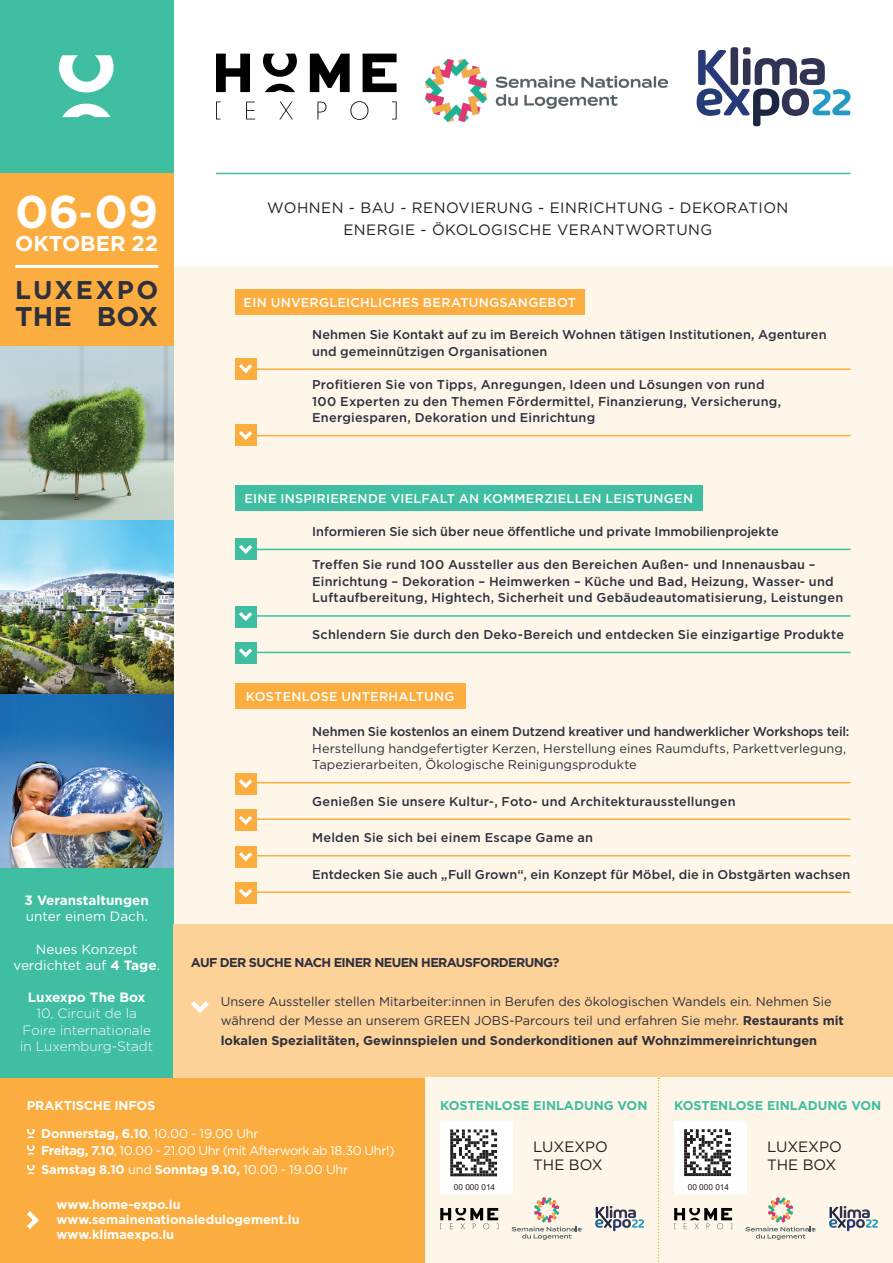
<style>
.page{position:relative;width:893px;height:1263px;background:#fff}
.page>*{position:absolute;margin:0;border:0;box-sizing:border-box;transform-origin:0 0}
.t1{font:700 45.9px "Gotham";color:#fff}
.t2{font:700 27.15px "Gotham";letter-spacing:.01em;color:#2e303e}
.t3{font:700 25.65px "Gotham";letter-spacing:.095em;color:#2e303e}
.t4{font:700 21.45px "Gotham";color:#fff}
.t5{font:15px "Gotham";letter-spacing:.03em;color:#231f20}
.t6{font:15px "Gotham";color:#231f20}
.t7{font:300 13.5px "Gotham";color:#fff}
.t8{font:13.5px "Gotham";color:#fff}
.t9{font:700 13.5px "Gotham";color:#fff}
.t10{font:500 12.75px/16.5px "Gotham";letter-spacing:.01em;color:#2e303e}
.t11{font:12.75px/16.5px "Gotham";color:#2e303e}
.t12{font:700 12.75px "Gotham";letter-spacing:-.005em;color:#fff}
.t13{font:500 12.75px "Gotham";letter-spacing:.02em;color:#fff}
.t14{font:12.75px "Gotham";letter-spacing:-.03em;color:#fff}
.t15{font:700 12.75px "Gotham";color:#3fbea2}
.t16{font:700 12.75px "Gotham";letter-spacing:-.05em;color:#2e303e}
.t17{font:8.25px "Arial";color:#231f20}
.s1{font-size:32.1px}
.s2{font-weight:700}
.s3{font-weight:500}
.s4{font-weight:400}
</style>
<div class="page">
<div style="left:0;top:1077px;width:425px;height:186px;background:#fbad3f"></div>
<div style="left:173px;top:266px;width:720px;height:811px;background:#fef6e8"></div>
<div style="left:0;top:0;width:173px;height:173px;background:#3fbea2"></div>
<div style="left:0;top:867px;width:173px;height:210px;background:#3fbea2"></div>
<div style="left:0;top:173px;width:173px;height:174px;background:#fbad3f"></div>
<svg style="left:59px;top:55px;width:55px;height:37px"></svg>
<svg style="left:62px;top:104px;width:48px;height:13px"></svg>
<hr style="left:15px;top:265px;width:143px;height:3px;background:#fff">
<img style="left:0;top:347px;width:173px;height:520px">
<hr style="left:236px;top:368px;width:614px;height:2px;background:#fbad3f">
<hr style="left:236px;top:435px;width:614px;height:1px;background:#fbad3f">
<hr style="left:236px;top:549px;width:614px;height:1px;background:#3fbea2">
<hr style="left:236px;top:615px;width:614px;height:2px;background:#3fbea2">
<hr style="left:236px;top:652px;width:614px;height:1px;background:#3fbea2">
<hr style="left:236px;top:782px;width:614px;height:1px;background:#fbad3f">
<hr style="left:236px;top:818px;width:614px;height:2px;background:#fbad3f">
<hr style="left:236px;top:855px;width:614px;height:1px;background:#fbad3f">
<hr style="left:236px;top:891px;width:614px;height:2px;background:#fbad3f">
<div style="left:235px;top:358px;width:21px;height:21px;background:#fbad3f"></div>
<svg style="left:239px;top:364px;width:13px;height:9px"></svg>
<div style="left:235px;top:773px;width:21px;height:21px;background:#fbad3f"></div>
<svg style="left:239px;top:779px;width:13px;height:9px"></svg>
<div style="left:235px;top:539px;width:21px;height:21px;background:#3fbea2"></div>
<svg style="left:239px;top:545px;width:13px;height:9px"></svg>
<div style="left:235px;top:425px;width:21px;height:21px;background:#fbad3f"></div>
<svg style="left:239px;top:431px;width:13px;height:9px"></svg>
<div style="left:235px;top:846px;width:21px;height:21px;background:#fbad3f"></div>
<svg style="left:239px;top:852px;width:13px;height:9px"></svg>
<div style="left:235px;top:810px;width:21px;height:21px;background:#fbad3f"></div>
<svg style="left:239px;top:816px;width:13px;height:9px"></svg>
<div style="left:235px;top:882px;width:21px;height:22px;background:#fbad3f"></div>
<svg style="left:239px;top:889px;width:13px;height:9px"></svg>
<div style="left:235px;top:606px;width:21px;height:21px;background:#3fbea2"></div>
<svg style="left:239px;top:612px;width:13px;height:9px"></svg>
<div style="left:235px;top:642px;width:21px;height:21px;background:#3fbea2"></div>
<svg style="left:239px;top:648px;width:13px;height:9px"></svg>
<div style="left:235px;top:289px;width:350px;height:26px;background:#fbad3f"></div>
<div style="left:235px;top:683px;width:231px;height:25px;background:#fbad3f"></div>
<div style="left:235px;top:485px;width:468px;height:26px;background:#3fbea2"></div>
<hr style="left:216px;top:173px;width:634px;height:1px;background:#3fbea2">
<svg style="left:216px;top:54px;width:34px;height:38px"></svg>
<svg style="left:310px;top:54px;width:40px;height:38px"></svg>
<svg style="left:363px;top:54px;width:34px;height:38px"></svg>
<svg style="left:263px;top:54px;width:34px;height:23px"></svg>
<svg style="left:265px;top:84px;width:30px;height:8px"></svg>
<svg style="left:216px;top:102px;width:5px;height:17px"></svg>
<svg style="left:392px;top:102px;width:5px;height:17px"></svg>
<svg style="left:246px;top:102px;width:9px;height:17px"></svg>
<svg style="left:279px;top:102px;width:14px;height:17px"></svg>
<svg style="left:317px;top:102px;width:9px;height:17px"></svg>
<svg style="left:350px;top:101px;width:18px;height:19px"></svg>
<img style="left:425px;top:58px;width:243px;height:63px">
<svg style="left:696px;top:47px;width:155px;height:79px"></svg>
<svg style="left:27px;top:1211px;width:12px;height:18px"></svg>
<svg style="left:27px;top:1129px;width:8px;height:9px"></svg>
<svg style="left:27px;top:1146px;width:8px;height:8px"></svg>
<svg style="left:27px;top:1165px;width:8px;height:9px"></svg>
<div style="left:173px;top:924px;width:720px;height:153px;background:#fdd299"></div>
<div style="left:425px;top:1077px;width:234px;height:186px;background:#fef6e8"></div>
<div style="left:659px;top:1077px;width:234px;height:186px;background:#fef6e8"></div>
<div style="left:440px;top:1122px;width:73px;height:72px;background:#fff"></div>
<div style="left:674px;top:1122px;width:72px;height:72px;background:#fff"></div>
<svg style="left:440px;top:1208px;width:58px;height:21px"></svg>
<svg style="left:512px;top:1197px;width:70px;height:43px"></svg>
<svg style="left:595px;top:1206px;width:50px;height:25px"></svg>
<svg style="left:674px;top:1208px;width:58px;height:21px"></svg>
<svg style="left:745px;top:1197px;width:71px;height:43px"></svg>
<svg style="left:829px;top:1206px;width:49px;height:25px"></svg>
<svg style="left:658px;top:1077px;width:1px;height:185px"></svg>
<svg style="left:191px;top:1001px;width:18px;height:12px"></svg>
<svg style="left:450px;top:1129px;width:47px;height:47px"></svg>
<svg style="left:684px;top:1129px;width:47px;height:47px"></svg>
<p class="t1" style="left:15px;top:182px;width:145px">06<span class="s1">-</span>09</p>
<p class="t4" style="left:15px;top:230px;width:145px">OKTOBER 22</p>
<p class="t3" style="left:15px;top:273px;width:145px">LUXEXPO</p>
<p class="t2" style="left:15px;top:299px;width:145px">THE BOX</p>
<p class="t9" style="left:25px;top:891px;width:126px">3 Veranstaltungen</p>
<p class="t8" style="left:26px;top:908px;width:123px">unter einem Dach.</p>
<p class="t8" style="left:36px;top:940px;width:103px">Neues Konzept</p>
<p class="t8" style="left:13px;top:956px;width:148px">verdichtet auf <span class="s2">4 Tage</span>.</p>
<p class="t9" style="left:28px;top:988px;width:119px">Luxexpo The Box</p>
<p class="t7" style="left:37px;top:1005px;width:102px">10, Circuit de la</p>
<p class="t7" style="left:23px;top:1021px;width:130px">Foire internationale</p>
<p class="t7" style="left:20px;top:1037px;width:134px">in Luxemburg-Stadt</p>
<p class="t5" style="left:267px;top:198px;width:523px">WOHNEN - BAU - RENOVIERUNG - EINRICHTUNG - DEKORATION</p>
<p class="t5" style="left:343px;top:220px;width:370px">ENERGIE - ÖKOLOGISCHE VERANTWORTUNG</p>
<p class="t13" style="left:244px;top:294px;width:334px">EIN UNVERGLEICHLICHES BERATUNGSANGEBOT</p>
<p class="t10" style="left:312px;top:326px;width:516px">Nehmen Sie Kontakt auf zu im Bereich Wohnen tätigen Institutionen, Agenturen und gemeinnützigen Organisationen</p>
<p class="t10" style="left:312px;top:376px;width:470px">Profitieren Sie von Tipps, Anregungen, Ideen und Lösungen von rund<br>100 Experten zu den Themen Fördermittel, Finanzierung, Versicherung,<br>Energiesparen, Dekoration und Einrichtung</p>
<p class="t13" style="left:244px;top:490px;width:450px">EINE INSPIRIERENDE VIELFALT AN KOMMERZIELLEN LEISTUNGEN</p>
<p class="t10" style="left:312px;top:523px;width:468px">Informieren Sie sich über neue öffentliche und private Immobilienprojekte</p>
<p class="t10" style="left:312px;top:556px;width:532px">Treffen Sie rund 100 Aussteller aus den Bereichen Außen- und Innenausbau –<br>Einrichtung – Dekoration – Heimwerken – Küche und Bad, Heizung, Wasser- und<br>Luftaufbereitung, Hightech, Sicherheit und Gebäudeautomatisierung, Leistungen</p>
<p class="t10" style="left:312px;top:626px;width:533px">Schlendern Sie durch den Deko-Bereich und entdecken Sie einzigartige Produkte</p>
<p class="t13" style="left:246px;top:688px;width:210px">KOSTENLOSE UNTERHALTUNG</p>
<p class="t11" style="left:312px;top:723px;width:539px"><span class="s3">Nehmen Sie kostenlos an einem Dutzend kreativer und handwerklicher Workshops teil:<br></span>Herstellung handgefertigter Kerzen, Herstellung eines Raumdufts, Parkettverlegung,<br>Tapezierarbeiten, Ökologische Reinigungsprodukte</p>
<p class="t10" style="left:312px;top:793px;width:425px">Genießen Sie unsere Kultur-, Foto- und Architekturausstellungen</p>
<p class="t10" style="left:312px;top:829px;width:282px">Melden Sie sich bei einem Escape Game an</p>
<p class="t10" style="left:312px;top:866px;width:540px">Entdecken Sie auch „Full Grown“, ein Konzept für Möbel, die in Obstgärten wachsen</p>
<p class="t16" style="left:191px;top:954px;width:370px">AUF DER SUCHE NACH EINER NEUEN HERAUSFORDERUNG?</p>
<p class="t11" style="left:221px;top:991px;width:625px;line-height:19.5px">Unsere Aussteller stellen Mitarbeiter:innen in Berufen des ökologischen Wandels ein. Nehmen Sie während der Messe an unserem GREEN JOBS-Parcours teil und erfahren Sie mehr. <span class="s2">Restaurants mit lokalen Spezialitäten, Gewinnspielen und Sonderkonditionen auf Wohnzimmereinrichtungen</span></p>
<p class="t12" style="left:27px;top:1097px;width:130px">PRAKTISCHE INFOS</p>
<p class="t12" style="left:41px;top:1125px;width:219px">Donnerstag, 6.10<span class="s4">, 10.00 - 19.00 Uhr</span></p>
<p class="t14" style="left:41px;top:1142px;width:355px"><span class="s2">Freitag, 7.10</span>, 10.00 - 21.00 Uhr (mit Afterwork ab 18.30 Uhr!)</p>
<p class="t12" style="left:41px;top:1161px;width:309px">Samstag 8.10 <span class="s4">und</span> Sonntag 9.10, <span class="s4">10.00 - 19.00 Uhr</span></p>
<p class="t12" style="left:57px;top:1196px;width:126px">www.home-expo.lu</p>
<p class="t12" style="left:57px;top:1211px;width:245px">www.semainenationaledulogement.lu</p>
<p class="t12" style="left:57px;top:1226px;width:119px">www.klimaexpo.lu</p>
<p class="t15" style="left:440px;top:1097px;width:209px">KOSTENLOSE EINLADUNG VON</p>
<p class="t15" style="left:674px;top:1097px;width:209px">KOSTENLOSE EINLADUNG VON</p>
<p class="t6" style="left:533px;top:1137px;width:76px">LUXEXPO</p>
<p class="t5" style="left:533px;top:1155px;width:71px">THE BOX</p>
<p class="t17" style="left:454px;top:1181px;width:43px">00 000 014</p>
<p class="t17" style="left:688px;top:1181px;width:43px">00 000 014</p>
<p class="t6" style="left:767px;top:1137px;width:76px">LUXEXPO</p>
<p class="t5" style="left:767px;top:1155px;width:71px">THE BOX</p>
</div>
